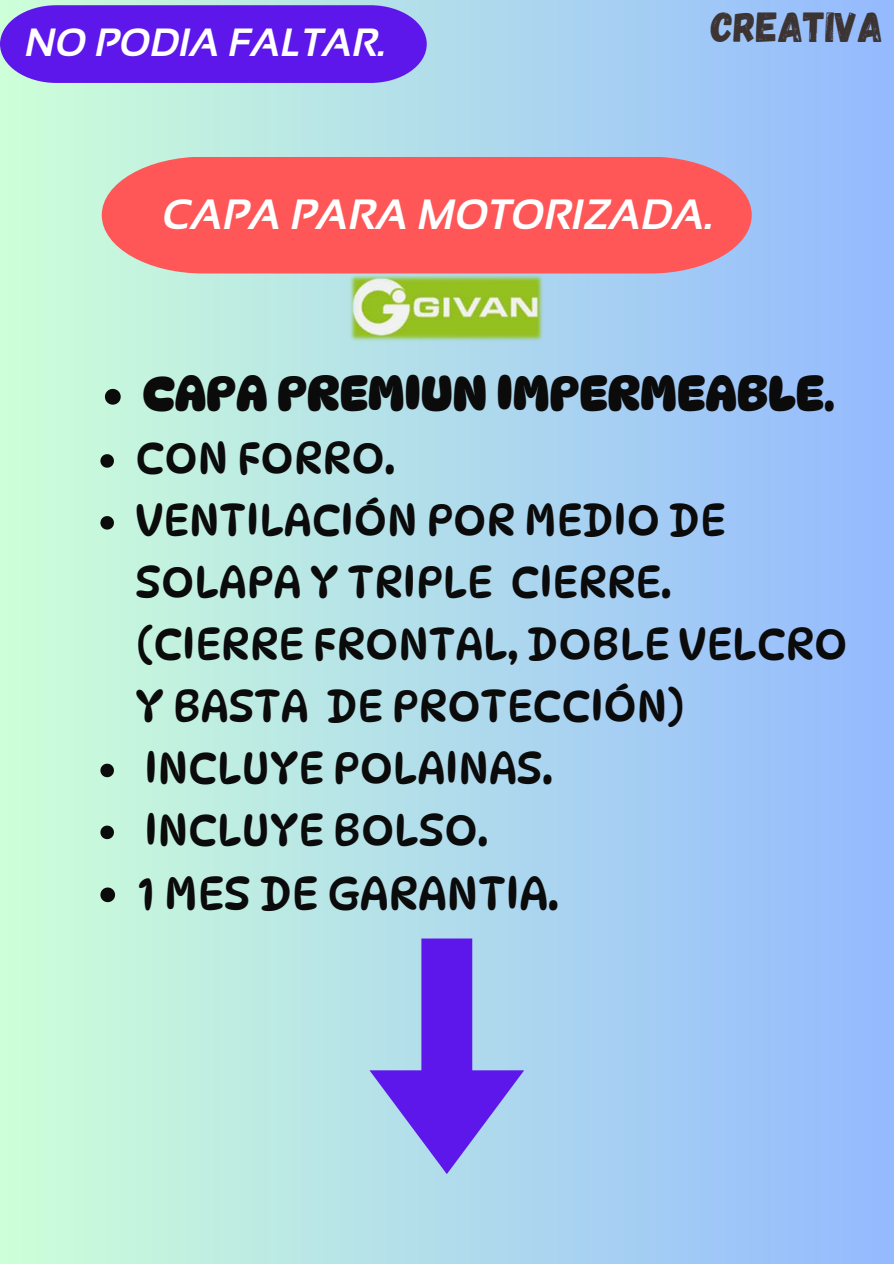
<style>
.page{position:relative;width:894px;height:1264px;background:#fff}
.page>*{position:absolute;margin:0;border:0;box-sizing:border-box;transform-origin:0 0}
.t1{font:700 48.75px "Dyna Puff";color:#0b0b0b}
.t2{font:45.9px "Dyna Puff";color:#0b0b0b}
.t3{font:44.4px/61.8px "Dyna Puff";color:#0b0b0b}
.t4{font:italic 700 42.3px "Sansation";color:#fff}
.t5{font:42px "Gagalin";color:#3c3333}
.t6{font:italic 700 39.3px "Sansation";color:#fff}
.s1{font-weight:400}
</style>
<div class="page">
<div style="left:0;top:0;width:893px;height:1263px;background:linear-gradient(to right,#cdffd8,#94b9ff)"></div>
<svg style="left:105px;top:389px;width:16px;height:15px"></svg>
<svg style="left:100px;top:454px;width:14px;height:13px"></svg>
<svg style="left:100px;top:516px;width:14px;height:13px"></svg>
<svg style="left:100px;top:763px;width:14px;height:14px"></svg>
<svg style="left:100px;top:825px;width:14px;height:14px"></svg>
<svg style="left:100px;top:887px;width:15px;height:15px"></svg>
<svg style="left:0;top:5px;width:426px;height:78px;background:#6323ea"></svg>
<svg style="left:369px;top:938px;width:155px;height:236px;background:#8f8ceb"></svg>
<div style="left:102px;top:157px;width:649px;height:116px;background:#ff5757"></div>
<img style="left:349px;top:273px;width:195px;height:69px">
<p class="t6" style="left:26px;top:21px;width:363px">NO PODIA FALTAR.</p>
<p class="t5" style="left:710px;top:-1px;width:174px">CREATIVA</p>
<p class="t4" style="left:163px;top:190px;width:553px">CAPA PARA MOTORIZADA.</p>
<p class="t1" style="left:143px;top:364px;width:693px">CAPA PREMIUN IMPERMEABLE<span class="s1">.</span></p>
<p class="t3" style="left:135px;top:427px;width:713px">CON FORRO.<br>VENTILACIÓN POR MEDIO DE<br>SOLAPA Y TRIPLE CIERRE. (CIERRE FRONTAL, DOBLE VELCRO<br>Y BASTA DE PROTECCIÓN)<br>INCLUYE POLAINAS.<br>INCLUYE BOLSO.</p>
<p class="t2" style="left:138px;top:865px;width:422px">1 MES DE GARANTIA.</p>
</div>
